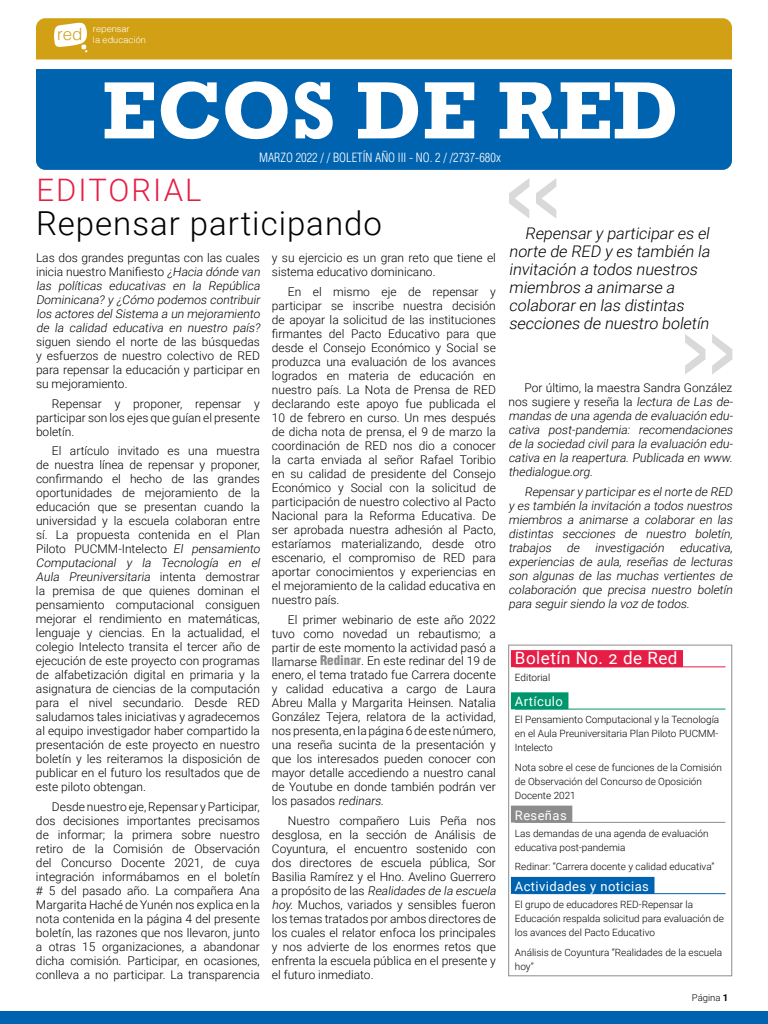
<style>
.page{position:relative;width:768px;height:1024px;background:#fff}
.page>*{position:absolute;margin:0;border:0;box-sizing:border-box;transform-origin:0 0}
.t1{font:300 33px "Roboto";letter-spacing:.03em;color:#000}
.t2{font:300 31px "Roboto";letter-spacing:.065em;color:#e61e46}
.t3{font:17px "Roboto";letter-spacing:.03em;color:#fff}
.t4{font:300 16.9px "Helvetica";color:#d2a014}
.t5{font:italic 300 16px/18px "Roboto";color:#000}
.t6{font:13px "Roboto";letter-spacing:.03em;color:#fff}
.t7{font:300 condensed 12.4px "Helvetica LT Std";color:#fff}
.t8{font:300 12px/14px "Roboto";color:#000;text-align:justify}
.t9{font:italic 300 12px/14px "Roboto";color:#000}
.t10{font:300 10px/14px "Roboto";color:#000}
.t11{font:300 9.5px "Roboto";color:#000}
.t12{font:300 9.2px/11px "Helvetica";color:#fff}
.s1{font-style:normal}
.s2{font-style:italic}
.s3{font-family:"Helvetica LT Std";font-weight:900;font-stretch:condensed;font-size:13px;color:#8c8c8c}
.s4{font-weight:700}
</style>
<div class="page">
<div style="left:511px;top:650px;width:172px;height:17px;background:#e61e46"></div>
<hr style="left:515px;top:667px;width:211px;height:1px;background:#e61e46">
<div style="left:511px;top:692px;width:57px;height:17px;background:#00966d"></div>
<hr style="left:515px;top:709px;width:211px;height:1px;background:#00966d">
<div style="left:511px;top:806px;width:61px;height:17px;background:#8c8c8c"></div>
<hr style="left:515px;top:822px;width:211px;height:1px;background:#8c8c8c">
<div style="left:511px;top:877px;width:144px;height:17px;background:#0063af"></div>
<hr style="left:515px;top:893px;width:211px;height:1px;background:#0063af">
<div style="left:508px;top:645px;width:224px;height:331px;border:1px solid #8c8c8c"></div>
<svg style="left:685px;top:334px;width:47px;height:40px"></svg>
<svg style="left:509px;top:178px;width:47px;height:40px"></svg>
<div style="left:0;top:1012px;width:768px;height:12px;background:#0063af"></div>
<div style="left:36px;top:69px;width:696px;height:101px;background:#0063af"></div>
<svg style="left:36px;top:18px;width:696px;height:42px;background:#d3a31d"></svg>
<svg style="left:358px;top:82px;width:60px;height:56px"></svg>
<svg style="left:425px;top:82px;width:49px;height:56px"></svg>
<svg style="left:105px;top:82px;width:49px;height:56px"></svg>
<svg style="left:500px;top:82px;width:177px;height:56px"></svg>
<svg style="left:160px;top:81px;width:128px;height:59px"></svg>
<svg style="left:295px;top:82px;width:38px;height:57px"></svg>
<h3 class="t4" style="left:57px;top:20px;width:27px">red</h3>
<p class="t12" style="left:93px;top:23px;width:54px">repensar<br>la educación</p>
<p class="t7" style="left:259px;top:150px;width:243px">MARZO 2022 / / BOLETÍN AÑO III - NO. 2 / /2737-680x</p>
<h2 class="t2" style="left:37px;top:169px;width:166px">EDITORIAL</h2>
<h1 class="t1" style="left:36px;top:200px;width:347px">Repensar participando</h1>
<p class="t9" style="left:36px;top:250px;width:228px"><span class="s1">Las dos grandes preguntas con las cuales inicia nuestro Manifiesto</span> ¿Hacia dónde van las políticas educativas en la República Dominicana? y ¿Cómo podemos contribuir los actores delSistema a un mejoramiento de la calidad educativa en nuestro país?</p>
<p class="t8" style="left:36px;top:334px;width:225px">siguen siendo el norte de las búsquedas y esfuerzos de nuestro colectivo de RED para repensar la educación y participar en su mejoramiento.</p>
<p class="t8" style="left:36px;top:396px;width:225px;text-indent:16px">Repensar y proponer, repensar y participar son los ejes que guían el presente boletín.</p>
<p class="t8" style="left:36px;top:444px;width:228px;text-align:left;text-indent:16px">El artículo invitado es una muestra de nuestra línea de repensar y proponer, confirmando el hecho de las grandes oportunidades de mejoramiento de la educación que se presentan cuando la universidad y la escuela colaboran entre sí. La propuesta contenida en el Plan Piloto PUCMM-Intelecto <span class="s2">El pensamiento Computacional y la Tecnología en el Aula Preuniversitaria</span> i nte nta d e m o st ra r la premisa de que quienes dominan el pensamiento computacional consiguen mejorar el rendimiento en matemáticas, lenguaje y ciencias. En la actualidad, el colegio Intelecto transita el tercer año de ejecución de este proyecto con programas de alfabetización digital en primaria y la asignatura de ciencias de la computación para el nivel secundario. Desde RED saludamos tales iniciativas y agradecemos al equipo investigador haber compartido la presentación de este proyecto en nuestro boletín y les reiteramos la disposición de publicar en el futuro los resultados que de este piloto obtengan.</p>
<p class="t8" style="left:36px;top:799px;width:225px;text-indent:16px">Desde nuestro eje, Repensar y Participar, dos decisiones importantes precisamos de informar; la primera sobre nuestro retiro de la Comisión de Observación del Concurso Docente 2021, de cuya integración informábamos en el boletín # 5 del pasado año. La compañera Ana Margarita Haché de Yunén nos explica en la nota contenida en la página 4 del presente boletín, las razones que nos llevaron, junto a otras 15 organizaciones, a abandonar dicha comisión. Participar, en ocasiones, conlleva a no participar. La transparencia</p>
<p class="t8" style="left:272px;top:250px;width:225px">y su ejercicio es un gran reto que tiene el sistema educativo dominicano.</p>
<p class="t8" style="left:272px;top:284px;width:225px;text-indent:16px">En el mismo eje de repensar y participar se inscribe nuestra decisión de apoyar la solicitud de las instituciones firmantes del Pacto Educativo para que desde el Consejo Económico y Social se produzca una evaluación de los avances logrados en materia de educación en nuestro país. La Nota de Prensa de RED declarando este apoyo fue publicada el 10 de febrero en curso. Un mes después de dicha nota de prensa, el 9 de marzo la coordinación de RED nos dio a conocer la carta enviada al señor Rafael Toribio en su calidad de presidente del Consejo Económico y Social con la solicitud de participación de nuestro colectivo al Pacto Nacional para la Reforma Educativa. De ser aprobada nuestra adhesión al Pacto, estaríamos materializando, desde otro escenario, el compromiso de RED para aportar conocimientos y experiencias en el mejoramiento de la calidad educativa en nuestro país.</p>
<p class="t8" style="left:272px;top:612px;width:225px;text-indent:16px">El primer webinario de este año 2022 tuvo como novedad un rebautismo; a partir de este momento la actividad pasó a llamarse <span class="s3">Redinar</span>. En este redinar del 19 de enero, el tema tratado fue Carrera docente y calidad educativa a cargo de Laura Abreu Malla y Margarita Heinsen. Natalia González Tejera, relatora de la actividad, nos presenta, en la página 6 de este número, una reseña sucinta de la presentación y que los interesados pueden conocer con mayor detalle accediendo a nuestro canal de Youtube en donde también podrán ver los pasados <span class="s2">redinars</span>.</p>
<p class="t8" style="left:272px;top:813px;width:228px;text-align:left;text-indent:16px">Nuestro compañero Luis Peña nos desglosa, en la sección de Análisis de Coyuntura, el encuentro sostenido con dos directores de escuela pública, Sor Basilia Ramírez y el Hno. Avelino Guerrero a p ro p ó s i t o d e l a s <span class="s2">Realidades de la escuela hoy.</span> Muchos, variados y sensibles fueron los temas tratados por ambos directores de los cuales el relator enfoca los principales y nos advierte de los enormes retos que enfrenta la escuela pública en el presente y el futuro inmediato.</p>
<h3 class="t5" style="left:509px;top:224px;width:206px;text-indent:16px">Repensary participares el norte de RED y es también la invitación a todos nuestros miembros a animarse a colaboraren las distintas secciones de nuestro boletín</h3>
<p class="t9" style="left:508px;top:380px;width:228px;text-indent:16px"><span class="s1">Por último, la maestra Sandra González nos sugiere y reseña la</span> lectura de Las de&shy;mandas de una agenda de evaluación edu&shy;cativa post-pandemia: recomendaciones de la sociedad civil para la evaluación edu&shy;cativa en la reapertura. Publicada en www. thedialogue.org.</p>
<p class="t9" style="left:508px;top:484px;width:228px;text-align:justify;text-indent:16px">Repensary participares elnorte de RED y es también la invitación a todos nuestros miembros a animarse a colaborar en las distintas secciones de nuestro boletín, trabajos de investigación educativa, experiencias de aula, reseñas de lecturas son algunas de las muchas vertientes de colaboración que precisa nuestro boletín para seguirsiendo la voz de todos.</p>
<h3 class="t3" style="left:515px;top:646px;width:164px">Boletín No. 2 de Red</h3>
<p class="t10" style="left:515px;top:670px;width:37px">Editorial</p>
<p class="t6" style="left:515px;top:693px;width:49px">Artículo</p>
<p class="t10" style="left:515px;top:712px;width:206px;text-align:justify">El Pensamiento Computacional y la Tecnología en el Aula Preuniversitaria Plan Piloto PUCMM-Intelecto</p>
<p class="t10" style="left:515px;top:760px;width:208px">Nota sobre el cese de funciones de la Comisión de Observación del Concurso de Oposición<br>Docente 2021</p>
<p class="t6" style="left:515px;top:806px;width:53px">Reseñas</p>
<p class="t10" style="left:515px;top:826px;width:195px">Las demandas de una agenda de evaluación educativa post-pandemia</p>
<p class="t10" style="left:515px;top:859px;width:201px">Redinar: “Carrera docente y calidad educativa”</p>
<p class="t6" style="left:515px;top:877px;width:135px">Actividades y noticias</p>
<p class="t10" style="left:515px;top:897px;width:211px">El grupo de educadores RED-Repensar la<br>Educación respalda solicitud para evaluación de los avances del Pacto Educativo</p>
<p class="t10" style="left:515px;top:945px;width:209px">Análisis de Coyuntura “Realidades de la escuela hoy”</p>
<p class="t11" style="left:692px;top:991px;width:38px">Página <span class="s4">1</span></p>
</div>
